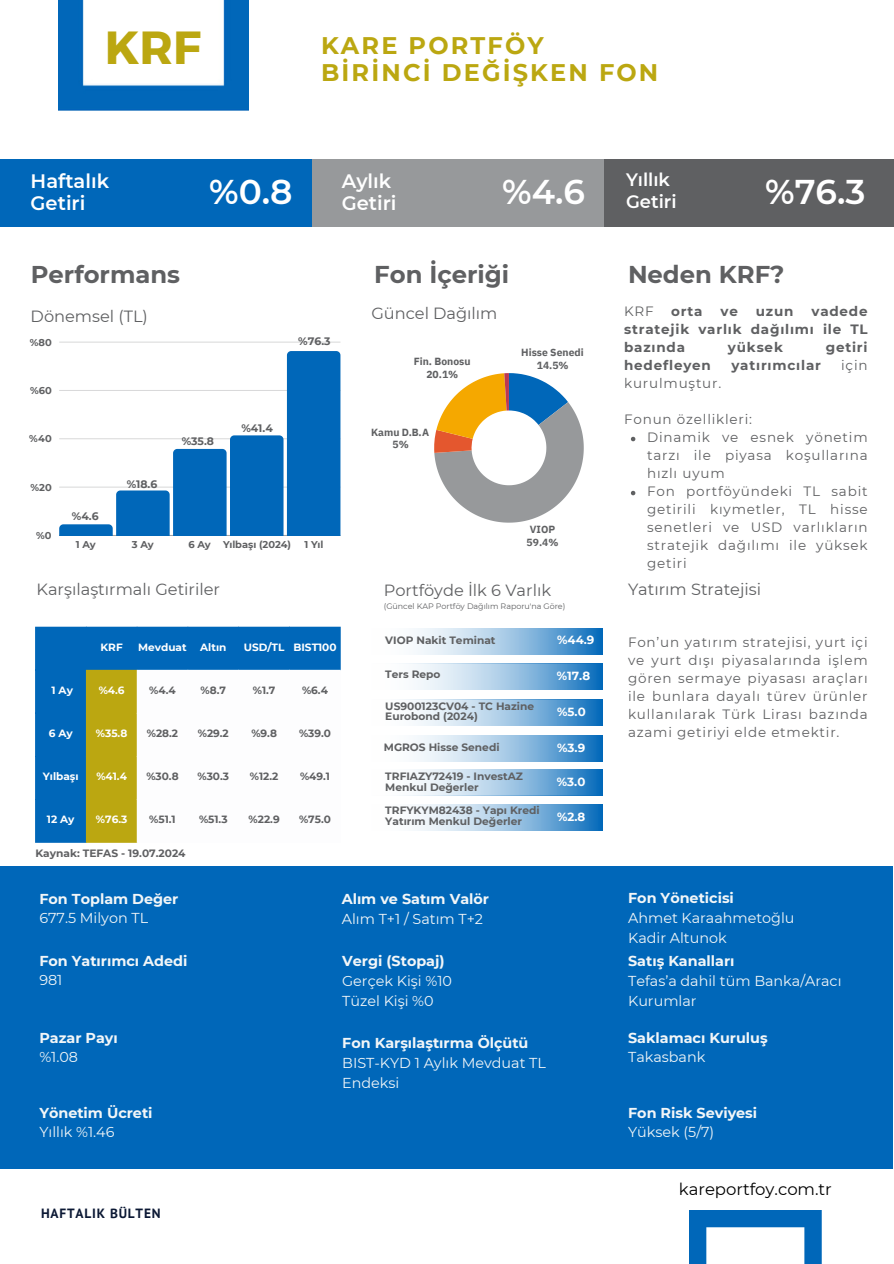
<style>
.page{position:relative;width:894px;height:1264px;background:#fff}
.page>*{position:absolute;margin:0;border:0;box-sizing:border-box;transform-origin:0 0}
.t1{font:700 46.35px "Montserrat";color:#bba711}
.t2{font:600 34.35px "Montserrat";color:#fff}
.t3{font:700 24.3px "Montserrat";color:#5f6062}
.t4{font:700 24px/27px "Montserrat";letter-spacing:.09em;color:#bba711}
.t5{font:600 19.5px "Montserrat";color:#fff}
.t6{font:600 18px "Montserrat";color:#fff}
.t7{font:16.5px "Montserrat";color:#000}
.t8{font:16.2px "Montserrat";color:#5f6062}
.t9{font:14.4px/19.6px "Montserrat";color:#f2f6f8}
.t10{font:700 14.4px "Montserrat";color:#f2f6f8}
.t11{font:13.5px/18px "Montserrat";letter-spacing:.06em;color:#5f6062;text-align:justify}
.t12{font:700 13.5px/18px "Montserrat";letter-spacing:.06em;color:#5f6062;text-align:justify}
.t13{font:700 13.35px "PT Sans";letter-spacing:.06em;color:#0b1834}
.t14{font:700 11.85px "Montserrat";color:#fff}
.t15{font:700 10.8px "Montserrat";color:#5f6062}
.t16{font:700 10.65px/10.6px "Montserrat";color:#5f6062}
.t17{font:700 10.5px "Montserrat";color:#5f6062}
.t18{font:700 10.5px "Montserrat";color:#fff}
.t19{font:700 10.35px/12.5px "IBM Plex Sans";color:#5f6062;text-align:center}
.t20{font:700 9.9px "Montserrat";color:#5f6062}
.t21{font:7.95px "Montserrat";color:#5f6062}
</style>
<div class="page">
<svg style="left:434px;top:373px;width:149px;height:149px"></svg>
<svg style="left:416px;top:664px;width:186px;height:25px;background:#95c0e1"></svg>
<svg style="left:403px;top:699px;width:199px;height:26px;background:#9bc3e3"></svg>
<svg style="left:416px;top:735px;width:186px;height:26px;background:#95c0e1"></svg>
<svg style="left:416px;top:769px;width:186px;height:26px;background:#95c0e1"></svg>
<svg style="left:416px;top:629px;width:186px;height:25px;background:#95c0e1"></svg>
<div style="left:311px;top:159px;width:295px;height:68px;background:#97999b"></div>
<div style="left:0;top:159px;width:311px;height:68px;background:#0067b9"></div>
<div style="left:603px;top:159px;width:290px;height:68px;background:#5f6062"></div>
<hr style="left:59px;top:535px;width:281px;height:1px;background:#5f6062;opacity:.6">
<hr style="left:59px;top:342px;width:281px;height:1px;background:#e6e6e6">
<svg style="left:59px;top:351px;width:281px;height:184px"></svg>
<div style="left:0;top:866px;width:892px;height:302px;background:#0067b9"></div>
<div style="left:35px;top:627px;width:305px;height:215px;background:#0067b9"></div>
<svg style="left:86px;top:669px;width:254px;height:173px"></svg>
<svg style="left:631px;top:437px;width:4px;height:4px"></svg>
<svg style="left:630px;top:491px;width:5px;height:4px"></svg>
<svg style="left:689px;top:1210px;width:132px;height:53px"></svg>
<img style="left:59px;top:0;width:189px;height:110px">
<svg style="left:417px;top:804px;width:185px;height:26px;background:#95c0e1"></svg>
<p class="t1" style="left:105px;top:18px;width:98px">KRF</p>
<p class="t4" style="left:321px;top:32px;width:339px">KARE PORTFÖY<br>BİRİNCİ DEĞİŞKEN FON</p>
<p class="t5" style="left:31px;top:169px;width:80px">Haftalık</p>
<p class="t5" style="left:31px;top:191px;width:56px">Getiri</p>
<p class="t2" style="left:209px;top:171px;width:85px">%0.8</p>
<p class="t5" style="left:342px;top:169px;width:51px">Aylık</p>
<p class="t5" style="left:342px;top:191px;width:56px">Getiri</p>
<p class="t2" style="left:502px;top:171px;width:84px">%4.6</p>
<p class="t6" style="left:626px;top:169px;width:46px">Yıllık</p>
<p class="t6" style="left:626px;top:190px;width:52px">Getiri</p>
<p class="t2" style="left:765px;top:171px;width:102px">%76.3</p>
<p class="t3" style="left:31px;top:259px;width:151px">Performans</p>
<p class="t8" style="left:31px;top:306px;width:119px">Dönemsel (TL)</p>
<p class="t20" style="left:30px;top:336px;width:24px">%80</p>
<p class="t20" style="left:30px;top:384px;width:23px">%60</p>
<p class="t20" style="left:29px;top:432px;width:24px">%40</p>
<p class="t20" style="left:31px;top:481px;width:23px">%20</p>
<p class="t15" style="left:72px;top:509px;width:28px">%4.6</p>
<p class="t15" style="left:127px;top:477px;width:32px">%18.6</p>
<p class="t15" style="left:182px;top:434px;width:34px">%35.8</p>
<p class="t15" style="left:298px;top:334px;width:34px">%76.3</p>
<p class="t15" style="left:241px;top:422px;width:33px">%41.4</p>
<p class="t20" style="left:36px;top:529px;width:17px">%0</p>
<p class="t20" style="left:76px;top:538px;width:21px">1 Ay</p>
<p class="t20" style="left:132px;top:538px;width:23px">3 Ay</p>
<p class="t20" style="left:188px;top:538px;width:104px">6 Ay Yılbaşı (2024)</p>
<p class="t20" style="left:304px;top:538px;width:20px">1 Yıl</p>
<p class="t8" style="left:37px;top:579px;width:185px">Karşılaştırmalı Getiriler</p>
<h3 class="t18" style="left:100px;top:640px;width:24px">KRF</h3>
<h5 class="t18" style="left:138px;top:640px;width:50px">Mevduat</h5>
<p class="t18" style="left:200px;top:640px;width:28px">Altın</p>
<p class="t18" style="left:244px;top:640px;width:42px">USD/TL</p>
<h5 class="t18" style="left:293px;top:640px;width:45px">BIST100</h5>
<p class="t18" style="left:52px;top:683px;width:23px">1 Ay</p>
<p class="t18" style="left:99px;top:683px;width:27px">%4.6</p>
<h5 class="t17" style="left:149px;top:683px;width:28px">%4.4</h5>
<p class="t17" style="left:200px;top:683px;width:27px">%8.7</p>
<p class="t17" style="left:253px;top:683px;width:24px">%1.7</p>
<p class="t17" style="left:302px;top:683px;width:27px">%6.4</p>
<p class="t18" style="left:49px;top:727px;width:25px">6 Ay</p>
<p class="t18" style="left:96px;top:727px;width:33px">%35.8</p>
<h6 class="t17" style="left:147px;top:727px;width:33px">%28.2</h6>
<p class="t17" style="left:198px;top:727px;width:33px">%29.2</p>
<p class="t17" style="left:251px;top:727px;width:27px">%9.8</p>
<p class="t17" style="left:299px;top:727px;width:33px">%39.0</p>
<p class="t18" style="left:43px;top:770px;width:37px">Yılbaşı</p>
<p class="t18" style="left:96px;top:770px;width:32px">%41.4</p>
<h6 class="t17" style="left:146px;top:770px;width:34px">%30.8</h6>
<h6 class="t17" style="left:197px;top:770px;width:33px">%30.3</h6>
<p class="t17" style="left:250px;top:770px;width:30px">%12.2</p>
<p class="t17" style="left:300px;top:770px;width:31px">%49.1</p>
<p class="t18" style="left:47px;top:813px;width:29px">12 Ay</p>
<p class="t18" style="left:96px;top:813px;width:33px">%76.3</p>
<p class="t17" style="left:149px;top:813px;width:28px">%51.1</p>
<p class="t17" style="left:199px;top:813px;width:30px">%51.3</p>
<h6 class="t17" style="left:248px;top:813px;width:33px">%22.9</h6>
<p class="t17" style="left:299px;top:813px;width:33px">%75.0</p>
<p class="t16" style="left:35px;top:847px;width:152px">Kaynak: TEFAS - 19.07.2024</p>
<p class="t3" style="left:374px;top:259px;width:136px">Fon İçeriği</p>
<p class="t8" style="left:371px;top:303px;width:127px">Güncel Dağılım</p>
<p class="t19" style="left:413px;top:355px;width:58px">Fin. Bonosu<br>20.1%</p>
<p class="t19" style="left:521px;top:346px;width:64px">Hisse Senedi<br>14.5%</p>
<p class="t19" style="left:371px;top:425px;width:59px">Kamu D.B.A<br>5%</p>
<p class="t19" style="left:526px;top:523px;width:33px">VIOP<br>59.4%</p>
<p class="t8" style="left:384px;top:580px;width:169px">Portföyde İlk 6 Varlık</p>
<p class="t21" style="left:384px;top:601px;width:183px">(Güncel KAP Portföy Dağılım Raporu'na Göre)</p>
<p class="t14" style="left:557px;top:632px;width:39px">%44.9</p>
<p class="t14" style="left:557px;top:668px;width:35px">%17.8</p>
<p class="t14" style="left:557px;top:704px;width:30px">%5.0</p>
<p class="t14" style="left:557px;top:740px;width:29px">%3.9</p>
<p class="t16" style="left:385px;top:635px;width:112px">VIOP Nakit Teminat</p>
<p class="t16" style="left:385px;top:669px;width:57px">Ters Repo</p>
<p class="t16" style="left:385px;top:700px;width:150px">US900123CV04 - TC Hazine<br>Eurobond (2024)</p>
<p class="t16" style="left:384px;top:742px;width:117px">MGROS Hisse Senedi</p>
<p class="t16" style="left:385px;top:770px;width:139px">TRFIAZY72419 - InvestAZ</p>
<p class="t16" style="left:385px;top:781px;width:95px">Menkul Değerler</p>
<p class="t16" style="left:385px;top:805px;width:156px">TRFYKYM82438 - Yapı Kredi</p>
<p class="t16" style="left:385px;top:815px;width:138px">Yatırım Menkul Değerler</p>
<p class="t14" style="left:557px;top:774px;width:30px">%3.0</p>
<p class="t14" style="left:557px;top:809px;width:30px">%2.8</p>
<p class="t10" style="left:39px;top:890px;width:140px">Fon Toplam Değer</p>
<p class="t9" style="left:39px;top:908px;width:110px">677.5 Milyon TL</p>
<p class="t10" style="left:39px;top:952px;width:149px">Fon Yatırımcı Adedi</p>
<p class="t9" style="left:39px;top:970px;width:25px">981</p>
<p class="t10" style="left:39px;top:1028px;width:80px">Pazar Payı</p>
<p class="t9" style="left:39px;top:1047px;width:40px">%1.08</p>
<p class="t10" style="left:39px;top:1103px;width:115px">Yönetim Ücreti</p>
<p class="t9" style="left:39px;top:1122px;width:77px">Yıllık %1.46</p>
<p class="t13" style="left:41px;top:1204px;width:121px">HAFTALIK BÜLTEN</p>
<p class="t10" style="left:341px;top:890px;width:149px">Alım ve Satım Valör</p>
<p class="t9" style="left:341px;top:908px;width:143px">Alım T+1 / Satım T+2</p>
<p class="t10" style="left:342px;top:952px;width:104px">Vergi (Stopaj)</p>
<p class="t9" style="left:342px;top:970px;width:111px">Gerçek Kişi %10</p>
<p class="t9" style="left:342px;top:990px;width:93px">Tüzel Kişi %0</p>
<p class="t10" style="left:342px;top:1034px;width:188px">Fon Karşılaştırma Ölçütü</p>
<p class="t9" style="left:342px;top:1053px;width:205px">BIST-KYD 1 Aylık Mevduat TL<br>Endeksi</p>
<p class="t3" style="left:627px;top:259px;width:158px">Neden KRF?</p>
<p class="t12" style="left:624px;top:302px;width:245px;text-indent:187px">vadede stratejik varlık dağılımı ile TL bazında</p>
<p class="t11" style="left:624px;top:302px;width:31px">KRF</p>
<p class="t12" style="left:671px;top:302px;width:33px">orta</p>
<p class="t12" style="left:720px;top:302px;width:19px">ve</p>
<p class="t12" style="left:755px;top:302px;width:39px">uzun</p>
<p class="t12" style="left:727px;top:338px;width:56px">yüksek</p>
<p class="t12" style="left:825px;top:338px;width:43px">getiri</p>
<p class="t12" style="left:624px;top:356px;width:88px">hedefleyen</p>
<p class="t12" style="left:731px;top:356px;width:91px">yatırımcılar</p>
<p class="t11" style="left:841px;top:356px;width:28px">için</p>
<p class="t11" style="left:624px;top:374px;width:99px">kurulmuştur.</p>
<p class="t11" style="left:624px;top:410px;width:129px">Fonun özellikleri:</p>
<p class="t11" style="left:647px;top:428px;width:222px">Dinamik ve esnek yönetim tarzı ile piyasa koşullarına hızlı uyum</p>
<p class="t11" style="left:647px;top:482px;width:222px">Fon portföyündeki TL sabit getirili kıymetler, TL hisse senetleri ve USD varlıkların stratejik dağılımı ile yüksek getiri</p>
<p class="t8" style="left:627px;top:579px;width:134px">Yatırım Stratejisi</p>
<p class="t11" style="left:627px;top:633px;width:241px">Fon’un yatırım stratejisi, yurt içi ve yurt dışı piyasalarında işlem gören sermaye piyasası araçları ile bunlara dayalı türev ürünler kullanılarak Türk Lirası bazında azami getiriyi elde etmektir.</p>
<p class="t10" style="left:628px;top:889px;width:107px">Fon Yöneticisi</p>
<p class="t9" style="left:628px;top:908px;width:168px">Ahmet Karaahmetoğlu</p>
<p class="t9" style="left:628px;top:927px;width:100px">Kadir Altunok</p>
<p class="t10" style="left:628px;top:952px;width:108px">Satış Kanalları</p>
<p class="t9" style="left:628px;top:970px;width:215px">Tefas’a dahil tüm Banka/Aracı<br>Kurumlar</p>
<p class="t10" style="left:628px;top:1028px;width:141px">Saklamacı Kuruluş</p>
<p class="t9" style="left:628px;top:1047px;width:79px">Takasbank</p>
<p class="t10" style="left:628px;top:1104px;width:130px">Fon Risk Seviyesi</p>
<p class="t9" style="left:628px;top:1122px;width:88px">Yüksek (5/7)</p>
<p class="t7" style="left:678px;top:1178px;width:155px">kareportfoy.com.tr</p>
</div>
